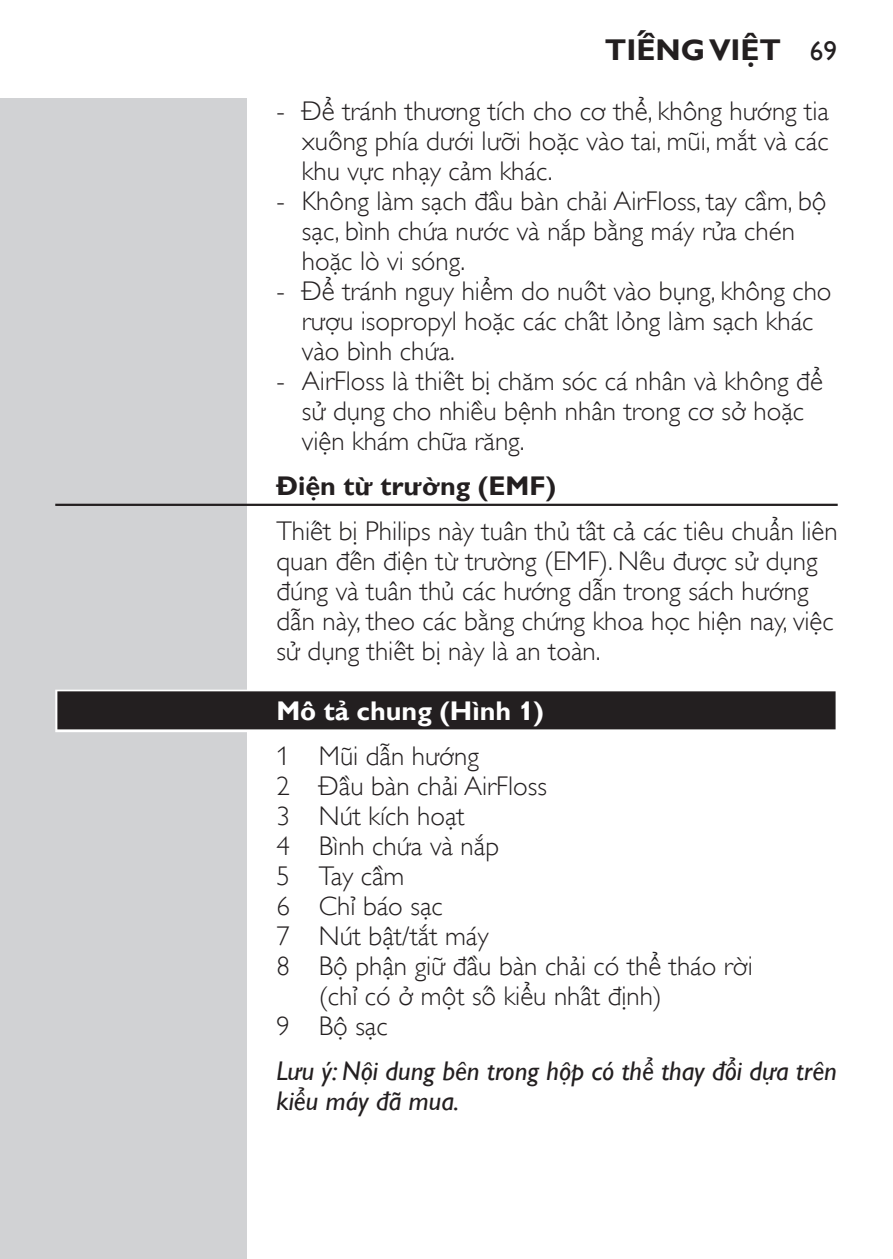
<style>
.page{position:relative;width:893px;height:1259px;background:#fff}
.page>*{position:absolute;margin:0;border:0;box-sizing:border-box;transform-origin:0 0}
.t1{font:700 30px "Gill Sans Viet";color:#231f20}
.t2{font:300 27px/30px "Gill Sans Viet";color:#231f20}
.t3{font:italic 27px/30px "Gill Sans Viet";color:#231f20}
.t4{font:700 27px "Gill Sans Viet";color:#fff}
.t5{font:700 27px "Gill Sans Viet";color:#231f20}
.t6{font:27px "Gill Sans Alt One WGL";color:#231f20}
.s1{font-family:"Gill Sans Alt One WGL Light";font-weight:400}
</style>
<div class="page">
<div style="left:0;top:98px;width:247px;height:1161px;background:#d1d2d4"></div>
<hr style="left:55px;top:504px;width:783px;height:2px;background:#231f20">
<div style="left:55px;top:689px;width:783px;height:43px;background:linear-gradient(to right,#a8a7a7,#a8a7a7)"></div>
<div style="left:57px;top:691px;width:779px;height:38px;background:#231f20"></div>
<p class="t1" style="left:605px;top:26px;width:168px">Tiếng Việt</p>
<p class="t6" style="left:810px;top:32px;width:28px">69</p>
<p class="t2" style="left:302px;top:96px;width:529px;text-align:justify;text-indent:-26px"><span class="s1">-</span> Để tránh thương tích cho cơ thể, không hướng tia xuống phía dưới lưỡi hoặc vào tai, mũi, mắt và các khu vực nhạy cảm khác.</p>
<p class="t2" style="left:302px;top:186px;width:526px;text-indent:-26px"><span class="s1">-</span> Không làm sạch đầu bàn chải AirFloss, tay cầm, bộ sạc, bình chứa nước và nắp bằng máy rửa chén hoặc lò vi sóng.</p>
<p class="t2" style="left:302px;top:276px;width:531px;text-indent:-26px"><span class="s1">-</span> Để tránh nguy hiểm do nuốt vào bụng, không cho rượu isopropyl hoặc các chất lỏng làm sạch khác vào bình chứa.</p>
<p class="t2" style="left:302px;top:366px;width:522px;text-indent:-26px"><span class="s1">-</span> AirFloss là thiết bị chăm sóc cá nhân và không để sử dụng cho nhiều bệnh nhân trong cơ sở hoặc viện khám chữa răng.</p>
<p class="t5" style="left:276px;top:465px;width:281px">Điện từ trường (EMF)</p>
<p class="t2" style="left:276px;top:516px;width:563px">Thiết bị Philips này tuân thủ tất cả các tiêu chuẩn liên quan đến điện từ trường (EMF). Nếu được sử dụng đúng và tuân thủ các hướng dẫn trong sách hướng dẫn này, theo các bằng chứng khoa học hiện nay, việc sử dụng thiết bị này là an toàn.</p>
<p class="t4" style="left:276px;top:690px;width:269px">Mô tả chung (Hình 1)</p>
<p class="t2" style="left:276px;top:741px;width:204px">1 Mũi dẫn hướng</p>
<p class="t2" style="left:276px;top:771px;width:272px">2 Đầu bàn chải AirFloss</p>
<p class="t2" style="left:276px;top:801px;width:190px">3 Nút kích hoạt</p>
<p class="t2" style="left:276px;top:831px;width:224px">4 Bình chứa và nắp</p>
<p class="t2" style="left:276px;top:861px;width:129px">5 Tay cầm</p>
<p class="t2" style="left:276px;top:891px;width:168px">6 Chỉ báo sạc</p>
<p class="t2" style="left:276px;top:921px;width:214px">7 Nút bật/tắt máy</p>
<p class="t2" style="left:276px;top:951px;width:478px">8 Bộ phận giữ đầu bàn chải có thể tháo rời</p>
<p class="t2" style="left:319px;top:981px;width:345px">(chỉ có ở một số kiểu nhất định)</p>
<p class="t2" style="left:276px;top:1011px;width:113px">9 Bộ sạc</p>
<p class="t3" style="left:276px;top:1056px;width:562px">Lưu ý: Nội dung bên trong hộp có thể thay đổi dựa trên kiểu máy đã mua.</p>
</div>
